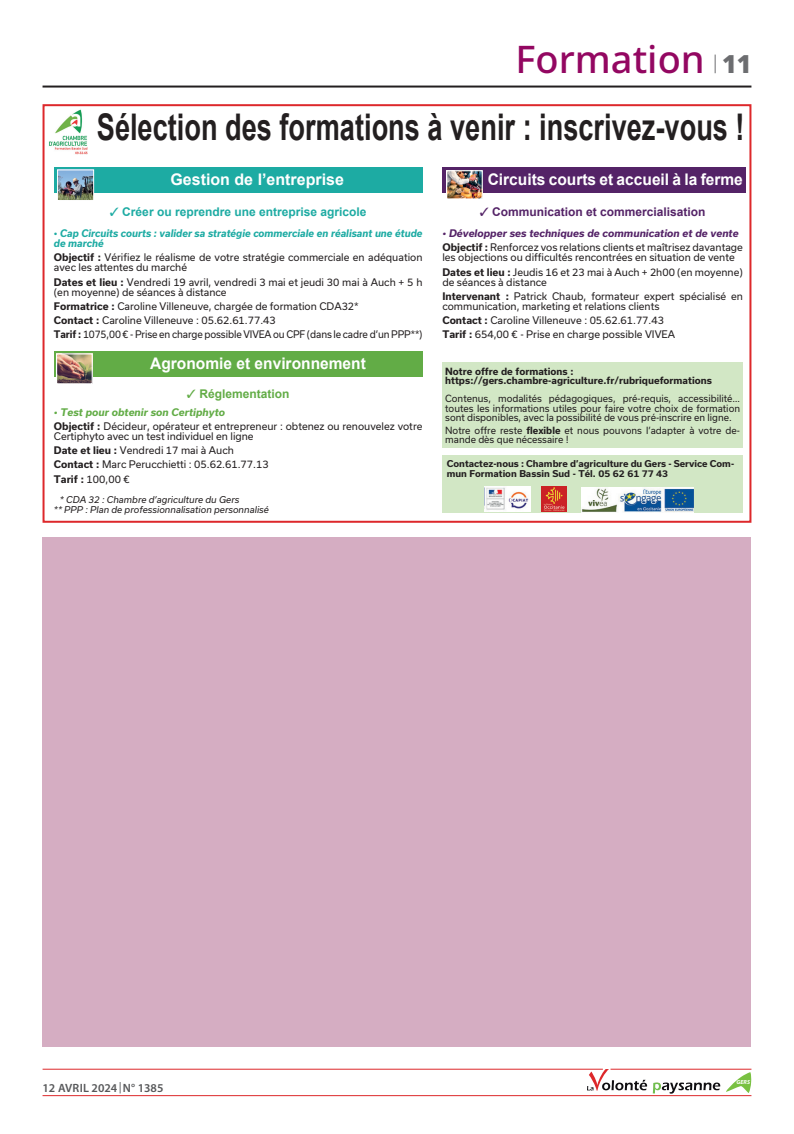
<style>
.page{position:relative;width:794px;height:1134px;background:#fff}
.page>*{position:absolute;margin:0;border:0;box-sizing:border-box;transform-origin:0 0}
.t1{font:500 38px "Noto Sans";color:#930761}
.t2{font:700 36.7px "Arial";color:#231f20;scale:.74 1}
.t3{font:700 16px "Arial";color:#fff}
.t4{font:700 12px "Arial";color:#1daba3}
.t5{font:700 12px "Arial";color:#542367}
.t6{font:600 12px "Myriad Pro";color:#57585a}
.t7{font:700 12px "Arial";color:#62ac46}
.t8{font:10px/14.2px "Usual";color:#231f20}
.t9{font:italic 700 10px/14.2px "Usual";color:#542367}
.t10{font:italic 700 10px/10px "Usual";color:#1daba3;scale:.95 1}
.t11{font:9.5px/9.5px "Usual";color:#231f20;text-align:justify}
.t12{font:700 9.5px/9.5px "Usual";color:#231f20}
.t13{font:700 9px/10px "Usual";color:#231f20}
.t14{font:italic 9px/10px "Usual";color:#231f20}
.t15{font:italic 700 5.9px "Myriad Pro";color:#fff}
.s1{font-weight:900;font-size:25px;color:#6c6d70}
.s2{font-style:normal}
.s3{font-weight:700}
.s4{font-weight:700;font-style:italic;color:#62ac46}
.s5{font-style:normal;color:#231f20}
.s6{font-weight:400;font-style:normal;color:#231f20}
</style>
<div class="page">
<svg style="left:714px;top:55px;width:1px;height:18px"></svg>
<hr style="left:43px;top:86px;width:708px;height:2px;background:#231f20">
<hr style="left:43px;top:1069px;width:560px;height:1px;background:#dd282b">
<hr style="left:610px;top:1069px;width:141px;height:1px;background:#dd282b">
<hr style="left:43px;top:1095px;width:708px;height:1px;background:#dd282b">
<svg style="left:587px;top:1069px;width:133px;height:28px"></svg>
<svg style="left:726px;top:1072px;width:25px;height:21px"></svg>
<div style="left:43px;top:104px;width:708px;height:419px;border:2px solid #dd282b"></div>
<img style="left:49px;top:109px;width:38px;height:45px">
<div style="left:54px;top:351px;width:368px;height:26px;background:#62ac46"></div>
<img style="left:58px;top:355px;width:33px;height:27px">
<div style="left:56px;top:353px;width:37px;height:31px;border:1px solid #fff"></div>
<div style="left:442px;top:167px;width:304px;height:26px;background:#542367"></div>
<img style="left:448px;top:172px;width:33px;height:26px">
<div style="left:446px;top:170px;width:37px;height:30px;border:1px solid #fff"></div>
<div style="left:442px;top:456px;width:301px;height:57px;background:#d2e7c5"></div>
<img style="left:484px;top:487px;width:46px;height:25px">
<img style="left:542px;top:487px;width:25px;height:25px">
<img style="left:581px;top:487px;width:112px;height:25px">
<div style="left:442px;top:363px;width:301px;height:85px;background:#d2e7c5"></div>
<div style="left:54px;top:167px;width:368px;height:26px;background:#1daba3"></div>
<img style="left:59px;top:172px;width:33px;height:27px">
<div style="left:57px;top:170px;width:37px;height:31px;border:1px solid #fff"></div>
<div style="left:42px;top:538px;width:709px;height:509px;background:#d5adc2"></div>
<h1 class="t1" style="left:515px;top:33px;width:237px">Formation <span class="s1">11</span></h1>
<h2 class="t2" style="left:97px;top:101px;width:877px">Sélection des formations à venir : inscrivez-vous !</h2>
<h3 class="t3" style="left:170px;top:168px;width:175px">Gestion de l’entreprise</h3>
<p class="t4" style="left:110px;top:203px;width:258px">✓ Créer ou reprendre une entreprise agricole</p>
<p class="t10" style="left:54px;top:228px;width:389px"><span class="s2">•</span> Cap Circuits courts : valider sa stratégie commerciale en réalisant une étude de marché</p>
<p class="t8" style="left:54px;top:253px;width:370px;line-height:10px"><span class="s3">Objectif :</span> Vérifiez le réalisme de votre stratégie commerciale en adéquation avec les attentes du marché</p>
<p class="t8" style="left:54px;top:277px;width:370px;line-height:10px"><span class="s3">Dates et lieu :</span> Vendredi 19 avril, vendredi 3 mai et jeudi 30 mai à Auch + 5 h (en moyenne) de séances à distance</p>
<p class="t8" style="left:54px;top:299px;width:370px"><span class="s3">Formatrice :</span> Caroline Villeneuve, chargée de formation CDA32*<br><span class="s3">Contact :</span> Caroline Villeneuve : 05.62.61.77.43<br><span class="s3">Tarif :</span> 1075,00 € - Prise en charge possible VIVEA ou CPF (dans le cadre d’un PPP**)</p>
<h3 class="t3" style="left:150px;top:352px;width:217px">Agronomie et environnement</h3>
<p class="t7" style="left:187px;top:385px;width:104px">✓ Réglementation</p>
<p class="t8" style="left:54px;top:405px;width:370px"><span class="s4">• Test pour obtenir son Certiphyto<br></span><span class="s3">Objectif :</span> Décideur, opérateur et entrepreneur : obtenez ou renouvelez votre</p>
<p class="t8" style="left:54px;top:429px;width:216px">Certiphyto avec un test individuel en ligne <span class="s3">Date et lieu :</span> Vendredi 17 mai à Auch <span class="s3">Contact :</span> Marc Perucchietti : 05.62.61.77.13<br><span class="s3">Tarif :</span> 100,00 €</p>
<p class="t14" style="left:54px;top:494px;width:217px;text-indent:6px">* CDA 32 : Chambre d’agriculture du Gers<br>** PPP : Plan de professionnalisation personnalisé</p>
<h3 class="t3" style="left:488px;top:168px;width:257px">Circuits courts et accueil à la ferme</h3>
<p class="t5" style="left:480px;top:203px;width:227px">✓ Communication et commercialisation</p>
<p class="t9" style="left:442px;top:226px;width:302px">• Développer ses techniques de communication et de vente<br><span class="s5">Objectif :</span> <span class="s6">Renforcez vos relations clients et maîtrisez davantage</span></p>
<p class="t8" style="left:442px;top:250px;width:302px">les objections ou difficultés rencontrées en situation de vente<br><span class="s3">Dates et lieu :</span> Jeudis 16 et 23 mai à Auch + 2h00 (en moyenne)</p>
<p class="t8" style="left:442px;top:275px;width:302px">de séances à distance<br><span class="s3">Intervenant :</span> Patrick Chaub, formateur expert spécialisé en</p>
<p class="t8" style="left:442px;top:299px;width:234px">communication, marketing et relations clients<br><span class="s3">Contact :</span> Caroline Villeneuve : 05.62.61.77.43<br><span class="s3">Tarif :</span> 654,00 € - Prise en charge possible VIVEA</p>
<p class="t12" style="left:445px;top:366px;width:268px">Notre offre de formations : https://gers.chambre-agriculture.fr/rubriqueformations</p>
<p class="t11" style="left:445px;top:394px;width:296px">Contenus, modalités pédagogiques, pré-requis, accessibilité… toutes les informations utiles pour faire votre choix de formation sont disponibles, avec la possibilité de vous pré-inscrire en ligne.</p>
<p class="t11" style="left:445px;top:425px;width:296px">Notre offre reste <span class="s3">flexible</span> et nous pouvons l’adapter à votre de&shy;mande dès que nécessaire !</p>
<p class="t13" style="left:447px;top:458px;width:289px">Contactez-nous : Chambre d’agriculture du Gers - Service Com&shy;mun Formation Bassin Sud - Tél. 05 62 61 77 43</p>
<p class="t6" style="left:43px;top:1080px;width:122px">12 AVRIL 2024 N° 1385</p>
<p class="t15" style="left:736px;top:1078px;width:15px">GERS</p>
</div>
